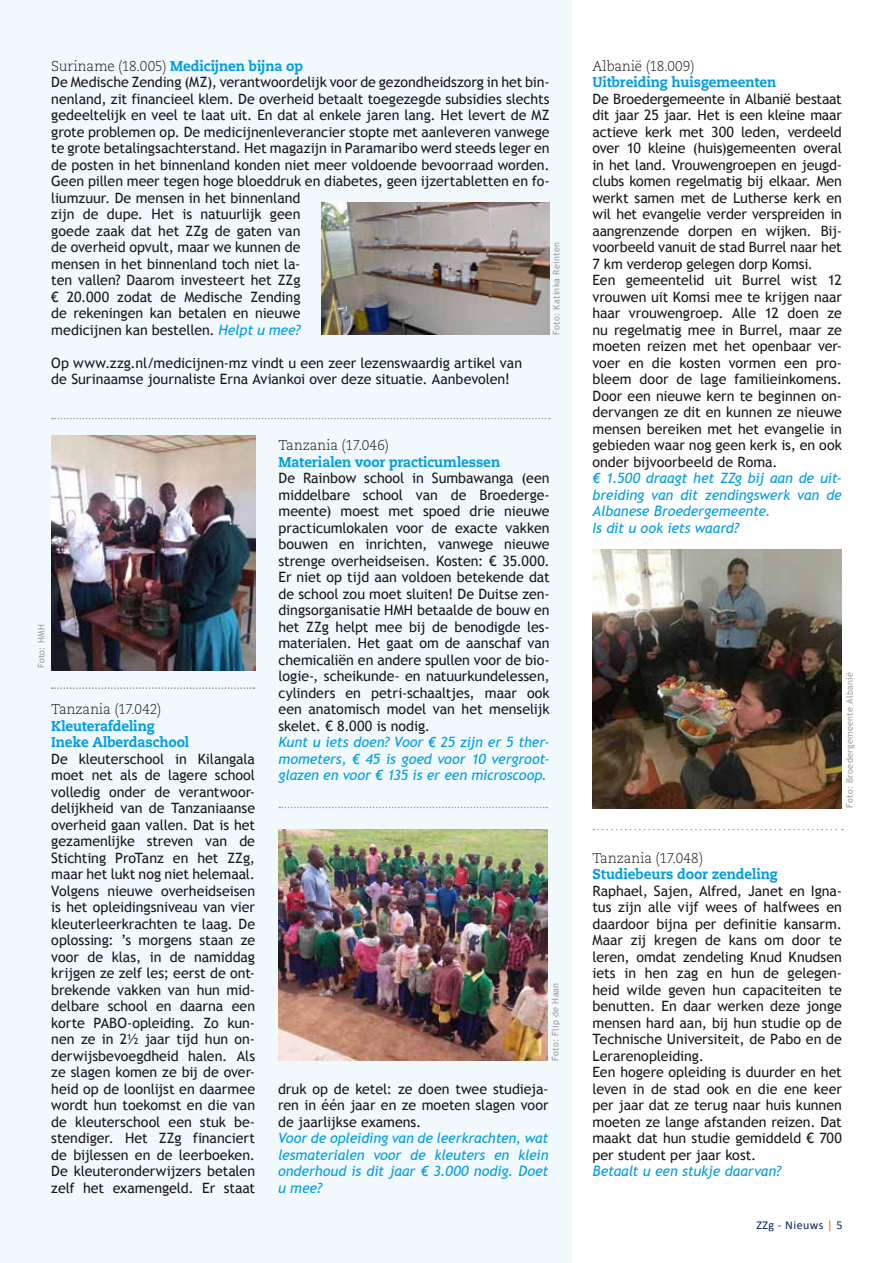
<style>
.page{position:relative;width:893px;height:1263px;background:#fff}
.page>*{position:absolute;margin:0;border:0;box-sizing:border-box;transform-origin:0 0}
.t1{font:14.25px/16.5px "Trebuchet MS";letter-spacing:-.005em;color:#1a171c}
.t2{font:italic 14.25px/16.5px "Trebuchet MS";letter-spacing:-.01em;color:#009ee0;text-align:justify}
.t3{font:800 14.25px/16.5px "Caecilia";letter-spacing:-.01em;color:#009ee0;scale:.95 1}
.t4{font:300 14.25px "Caecilia";color:#1a171c;scale:.95 1}
.t5{font:12px "Calibri";letter-spacing:.04em;color:#052265}
.t6{font:9px "Trebuchet MS";letter-spacing:.03em;color:#9c9e9f}
.s1{font-weight:300;color:#1a171c}
.s2{font-style:italic;color:#009ee0}
.s3{color:#e0670b}
</style>
<div class="page">
<div style="left:0;top:0;width:571px;height:1263px;background:#f1f9fd"></div>
<svg style="left:52px;top:418px;width:498px;height:1px"></svg>
<svg style="left:279px;top:807px;width:268px;height:1px"></svg>
<svg style="left:52px;top:687px;width:202px;height:2px"></svg>
<img style="left:592px;top:549px;width:250px;height:259px">
<img style="left:322px;top:203px;width:228px;height:132px">
<img style="left:51px;top:435px;width:204px;height:235px">
<img style="left:278px;top:830px;width:269px;height:231px">
<svg style="left:593px;top:829px;width:250px;height:1px"></svg>
<p class="t3" style="left:51px;top:57px;width:267px"><span class="s1">Suriname (18.005)</span> Medicijnen bijna op</p>
<p class="t1" style="left:51px;top:74px;width:500px">De Medische Zending (MZ), verantwoordelijk voor de gezondheidszorg in het bin&shy;nenland, zit financieel klem. De overheid betaalt toegezegde subsidies slechts gedeeltelijk en veel te laat uit. En dat al enkele jaren lang. Het levert de MZ grote problemen op. De medicijnenleverancier stopte met aanleveren vanwege te grote betalingsachterstand. Het magazijn in Paramaribo werd steeds leger en de posten in het binnenland konden niet meer voldoende bevoorraad worden.<br>Geen pillen meer tegen hoge bloeddruk en diabetes, geen ijzertabletten en fo&shy;liumzuur. De mensen in het binnenland<br>zijn de dupe. Het is natuurlijk geen<br>goede zaak dat het ZZg de gaten van<br>de overheid opvult, maar we kunnen de<br>mensen in het binnenland toch niet la-<br>ten vallen? Daarom investeert het ZZg<br>€ 20.000 zodat de Medische Zending<br>de rekeningen kan betalen en nieuwe<br>medicijnen kan bestellen. <span class="s2">Helpt u mee?</span></p>
<p class="t1" style="left:51px;top:354px;width:472px">Op www.zzg.nl/medicijnen-mz vindt u een zeer lezenswaardig artikel van de Surinaamse journaliste Erna Aviankoi over deze situatie. Aanbevolen!</p>
<p class="t6" style="left:551px;top:335px;width:94px;rotate:-90deg">Foto: Katinka Reinten</p>
<p class="t6" style="left:36px;top:668px;width:45px;rotate:-90deg">Foto: HMH</p>
<p class="t4" style="left:51px;top:701px;width:117px">Tanzania (17.042)</p>
<p class="t3" style="left:51px;top:717px;width:147px">Kleuterafdeling<br>Ineke Alberdaschool</p>
<p class="t1" style="left:51px;top:750px;width:205px;text-align:justify">De kleuterschool in Kilangala moet net als de lagere school volledig onder de verantwoor&shy;delijkheid van de Tanzaniaanse overheid gaan vallen. Dat is het gezamenlijke streven van de Stichting ProTanz en het ZZg, maar het lukt nog niet helemaal.<br>Volgens nieuwe overheidseisen is het opleidingsniveau van vier kleuterleerkrachten te laag. De oplossing: ’s morgens staan ze voor de klas, in de namiddag krijgen ze zelf les; eerst de ont&shy;brekende vakken van hun mid&shy;delbare school en daarna een korte PABO-opleiding. Zo kun&shy;nen ze in 2½ jaar tijd hun on&shy;derwijsbevoegdheid halen. Als ze slagen komen ze bij de over&shy;heid op de loonlijst en daarmee wordt hun toekomst en die van de kleuterschool een stuk be&shy;stendiger. Het ZZg financiert de bijlessen en de leerboeken.<br>De kleuteronderwijzers betalen zelf het examengeld. Er staat</p>
<p class="t4" style="left:279px;top:437px;width:118px">Tanzania (17.046)</p>
<p class="t3" style="left:279px;top:453px;width:235px">Materialen voor practicumlessen</p>
<p class="t1" style="left:279px;top:470px;width:273px;text-align:justify">De Rainbow school in Sumbawanga (een middelbare school van de Broederge&shy;meente) moest met spoed drie nieuwe practicumlokalen voor de exacte vakken bouwen en inrichten, vanwege nieuwe strenge overheidseisen. Kosten: € 35.000.<br>Er niet op tijd aan voldoen betekende dat de school zou moet sluiten! De Duitse zen&shy;dingsorganisatie HMH betaalde de bouw en het ZZg helpt mee bij de benodigde les&shy;materialen. Het gaat om de aanschaf van chemicaliën en andere spullen voor de bio&shy;logie-, scheikunde- en natuurkundelessen, cylinders en petri-schaaltjes, maar ook een anatomisch model van het menselijk skelet. € 8.000 is nodig.</p>
<p class="t2" style="left:279px;top:734px;width:273px">Kunt u iets doen? Voor € 25 zijn er 5 ther&shy;mometers, € 45 is goed voor 10 vergroot&shy;glazen en voor € 135 is er een microscoop.</p>
<p class="t6" style="left:550px;top:1061px;width:80px;rotate:-90deg">Foto: Flip de Haan</p>
<p class="t1" style="left:278px;top:1080px;width:272px;text-align:justify">druk op de ketel: ze doen twee studieja&shy;ren in één jaar en ze moeten slagen voor de jaarlijkse examens.</p>
<p class="t2" style="left:278px;top:1130px;width:272px">Voor de opleiding van de leerkrachten, wat lesmaterialen voor de kleuters en klein onderhoud is dit jaar € 3.000 nodig. Doet u mee?</p>
<p class="t4" style="left:592px;top:58px;width:109px">Albanië (18.009)</p>
<p class="t3" style="left:592px;top:74px;width:195px">Uitbreiding huisgemeenten</p>
<p class="t1" style="left:592px;top:90px;width:251px">De Broedergemeente in Albanië bestaat dit jaar 25 jaar. Het is een kleine maar actieve kerk met 300 leden, verdeeld over 10 kleine (huis)gemeenten overal in het land. Vrouwengroepen en jeugd&shy;clubs komen regelmatig bij elkaar. Men werkt samen met de Lutherse kerk en wil het evangelie verder verspreiden in aangrenzende dorpen en wijken. Bij&shy;voorbeeld vanuit de stad Burrel naar het 7 km verderop gelegen dorp Komsi.<br>Een gemeentelid uit Burrel wist 12 vrouwen uit Komsi mee te krijgen naar haar vrouwengroep. Alle 12 doen ze nu regelmatig mee in Burrel, maar ze moeten reizen met het openbaar ver&shy;voer en die kosten vormen een pro&shy;bleem door de lage familieinkomens.<br>Door een nieuwe kern te beginnen on&shy;dervangen ze dit en kunnen ze nieuwe mensen bereiken met het evangelie in gebieden waar nog geen kerk is, en ook onder bijvoorbeeld de Roma.</p>
<p class="t2" style="left:592px;top:470px;width:251px;text-align:left">€ 1.500 draagt het ZZg bij aan de uit&shy;breiding van dit zendingswerk van de<br>Albanese Broedergemeente.<br>Is dit u ook iets waard?</p>
<p class="t6" style="left:844px;top:808px;width:137px;rotate:-90deg">Foto: Broedergemeente Albanië</p>
<p class="t4" style="left:592px;top:850px;width:118px">Tanzania (17.048)</p>
<p class="t3" style="left:592px;top:866px;width:197px">Studiebeurs door zendeling</p>
<p class="t1" style="left:592px;top:882px;width:251px">Raphael, Sajen, Alfred, Janet en Igna&shy;tus zijn alle vijf wees of halfwees en daardoor bijna per definitie kansarm.<br>Maar zij kregen de kans om door te leren, omdat zendeling Knud Knudsen iets in hen zag en hun de gelegen&shy;heid wilde geven hun capaciteiten te benutten. En daar werken deze jonge mensen hard aan, bij hun studie op de Technische Universiteit, de Pabo en de Lerarenopleiding.<br>Een hogere opleiding is duurder en het leven in de stad ook en die ene keer per jaar dat ze terug naar huis kunnen moeten ze lange afstanden reizen. Dat maakt dat hun studie gemiddeld € 700 per student per jaar kost.</p>
<p class="t2" style="left:592px;top:1163px;width:190px">Betaalt u een stukje daarvan?</p>
<p class="t5" style="left:756px;top:1218px;width:88px">ZZg - Nieuws <span class="s3">|</span> 5</p>
</div>
